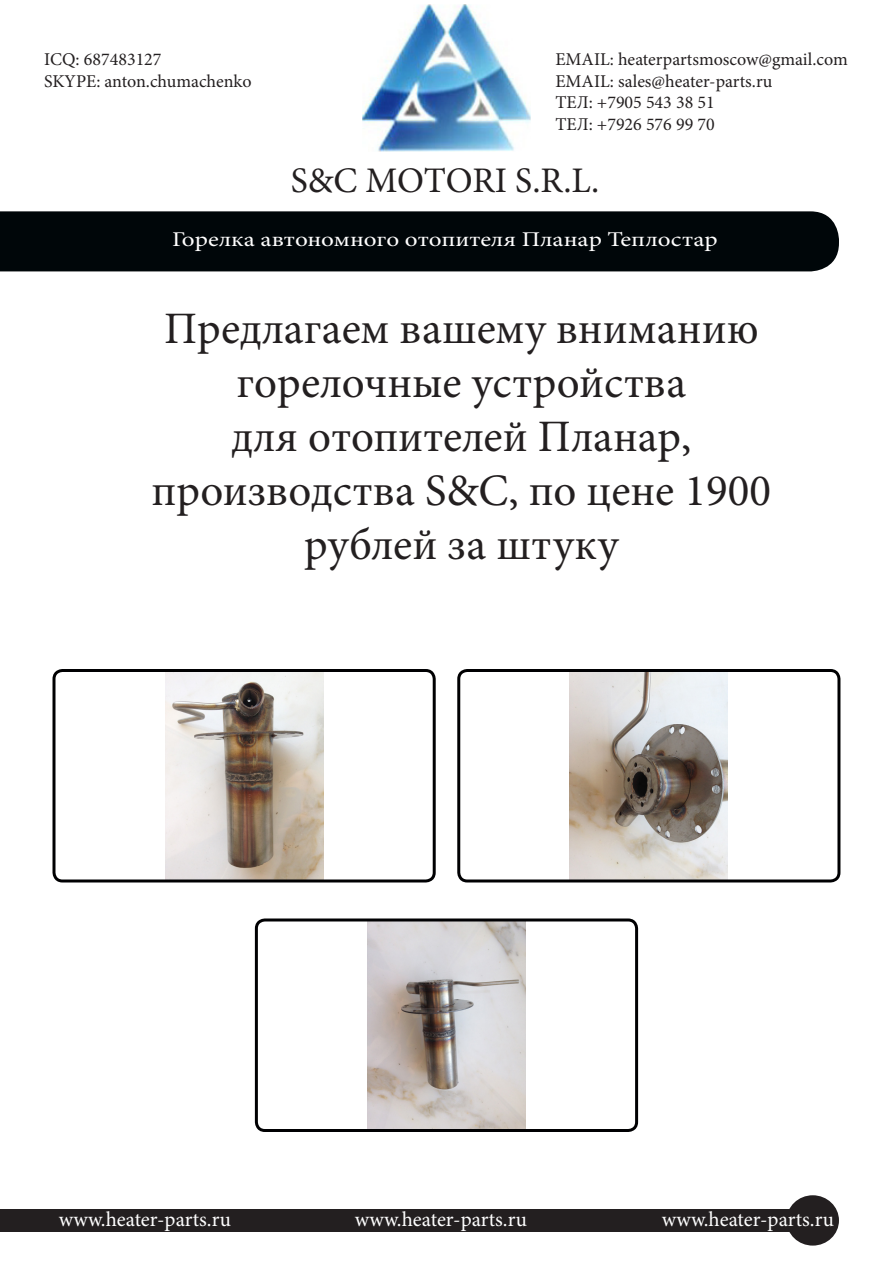
<style>
.page{position:relative;width:893px;height:1263px;background:#fff}
.page>*{position:absolute;margin:0;border:0;box-sizing:border-box;transform-origin:0 0}
.t1{font:45px/54px "Minion Pro";color:#231f20;text-align:center}
.t2{font:36px "Minion Pro";letter-spacing:-.01em;color:#231f20}
.t3{font:21px "Minion Pro";color:#fff}
.t4{font:21px "Minion Pro";color:#fff;scale:1.2 1}
.t5{font:18px "Minion Pro";color:#231f20}
</style>
<div class="page">
<img style="left:362px;top:5px;width:169px;height:146px">
<div style="left:0;top:1209px;width:812px;height:23px;background:#231f20"></div>
<div style="left:786px;top:1195px;width:53px;height:50px;background:#231f20;border-radius:50%"></div>
<div style="left:0;top:211px;width:839px;height:60px;background:#000609"></div>
<img style="left:165px;top:673px;width:158px;height:205px">
<div style="left:53px;top:669px;width:383px;height:213px;border:3px solid #000002;border-radius:9px"></div>
<img style="left:570px;top:673px;width:158px;height:205px">
<div style="left:457px;top:669px;width:383px;height:213px;border:3px solid #000002;border-radius:9px"></div>
<img style="left:368px;top:922px;width:157px;height:206px">
<div style="left:255px;top:918px;width:383px;height:214px;border:3px solid #000002;border-radius:9px"></div>
<p class="t5" style="left:44px;top:47px;width:119px">ICQ: 687483127</p>
<p class="t5" style="left:44px;top:69px;width:209px">SKYPE: anton.chumachenko</p>
<p class="t5" style="left:555px;top:47px;width:294px">EMAIL: heaterpartsmoscow@gmail.com</p>
<p class="t5" style="left:555px;top:69px;width:219px">EMAIL: sales@heater-parts.ru</p>
<p class="t5" style="left:555px;top:90px;width:161px">ТЕЛ: +7905 543 38 51</p>
<p class="t5" style="left:555px;top:112px;width:161px">ТЕЛ: +7926 576 99 70</p>
<p class="t2" style="left:291px;top:156px;width:310px">S&amp;C MOTORI S.R.L.</p>
<p class="t4" style="left:172px;top:226px;width:456px">Горелка автономного отопителя Планар Теплостар</p>
<p class="t1" style="left:152px;top:302px;width:621px">Предлагаем вашему вниманию горелочные устройства<br>для отопителей Планар, производства S&amp;C, по цене 1900 рублей за штуку</p>
<p class="t3" style="left:59px;top:1205px;width:174px">www.heater-parts.ru</p>
<p class="t3" style="left:355px;top:1205px;width:174px">www.heater-parts.ru</p>
<p class="t3" style="left:662px;top:1205px;width:174px">www.heater-parts.ru</p>
</div>
